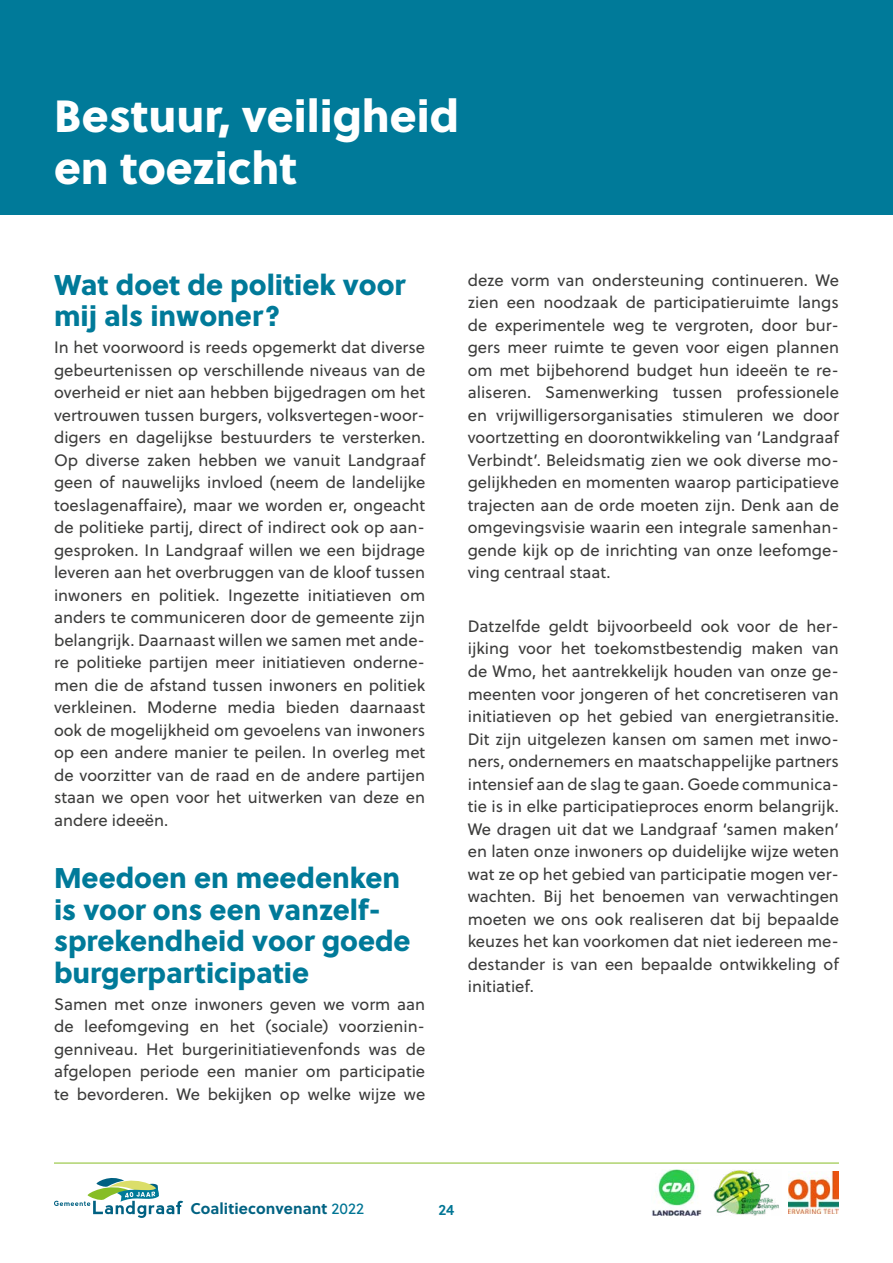
<style>
.page{position:relative;width:893px;height:1263px;background:#fff}
.page>*{position:absolute;margin:0;border:0;box-sizing:border-box;transform-origin:0 0}
.Heading_1-a{font:45px/52.5px "Soleil Xb";color:#fff}
.Heading_2a{font:28.5px/31.5px "Soleil Xb";color:#007a99}
.t1{font:16.5px/22.5px "Soleil";color:#3c3c3b;text-align:justify}
.t2{font:700 15.6px "Soleil";letter-spacing:.005em;color:#006282}
.t3{font:15px "Soleil Sb";color:#007594}
.s1{font-weight:400;color:#007594}
</style>
<div class="page">
<svg style="left:54px;top:1178px;width:129px;height:40px"></svg>
<hr style="left:54px;top:1163px;width:785px;height:1px;background:#87bd26">
<img style="left:713px;top:1170px;width:66px;height:45px">
<img style="left:652px;top:1169px;width:50px;height:47px">
<img style="left:788px;top:1171px;width:51px;height:42px">
<div style="left:0;top:0;width:893px;height:214px;background:#007a99"></div>
<h1 class="Heading_1-a" style="left:54px;top:87px;width:406px">Bestuur, veiligheid en toezicht</h1>
<h2 class="Heading_2a" style="left:54px;top:267px;width:353px">Wat doet de politiek voor mij als inwoner?</h2>
<p class="t1" style="left:54px;top:336px;width:373px">In het voorwoord is reeds opgemerkt dat diverse gebeurtenissen op verschillende niveaus van de overheid er niet aan hebben bijgedragen om het vertrouwen tussen burgers, volksvertegen-woor&shy;digers en dagelijkse bestuurders te versterken.<br>Op diverse zaken hebben we vanuit Landgraaf geen of nauwelijks invloed (neem de landelijke toeslagenaffaire), maar we worden er, ongeacht de politieke partij, direct of indirect ook op aan&shy;gesproken. In Landgraaf willen we een bijdrage leveren aan het overbruggen van de kloof tussen inwoners en politiek. Ingezette initiatieven om anders te communiceren door de gemeente zijn belangrijk. Daarnaast willen we samen met ande&shy;re politieke partijen meer initiatieven onderne&shy;men die de afstand tussen inwoners en politiek verkleinen. Moderne media bieden daarnaast ook de mogelijkheid om gevoelens van inwoners op een andere manier te peilen. In overleg met de voorzitter van de raad en de andere partijen staan we open voor het uitwerken van deze en andere ideeën.</p>
<h2 class="Heading_2a" style="left:54px;top:861px;width:358px">Meedoen en meedenken is voor ons een vanzelf&shy;sprekendheid voor goede burgerparticipatie</h2>
<p class="t1" style="left:54px;top:992px;width:373px">Samen met onze inwoners geven we vorm aan de leefomgeving en het (sociale) voorzienin&shy;genniveau. Het burgerinitiatievenfonds was de afgelopen periode een manier om participatie te bevorderen. We bekijken op welke wijze we</p>
<p class="t1" style="left:468px;top:268px;width:373px">deze vorm van ondersteuning continueren. We zien een noodzaak de participatieruimte langs de experimentele weg te vergroten, door bur&shy;gers meer ruimte te geven voor eigen plannen om met bijbehorend budget hun ideeën te re&shy;aliseren. Samenwerking tussen professionele en vrijwilligersorganisaties stimuleren we door voortzetting en doorontwikkeling van ‘Landgraaf Verbindt’. Beleidsmatig zien we ook diverse mo&shy;gelijkheden en momenten waarop participatieve trajecten aan de orde moeten zijn. Denk aan de omgevingsvisie waarin een integrale samenhan&shy;gende kijk op de inrichting van onze leefomge&shy;ving centraal staat.</p>
<p class="t1" style="left:468px;top:614px;width:373px">Datzelfde geldt bijvoorbeeld ook voor de her&shy;ijking voor het toekomstbestendig maken van de Wmo, het aantrekkelijk houden van onze ge&shy;meenten voor jongeren of het concretiseren van initiatieven op het gebied van energietransitie.<br>Dit zijn uitgelezen kansen om samen met inwo&shy;ners, ondernemers en maatschappelijke partners intensief aan de slag te gaan. Goede communica&shy;tie is in elke participatieproces enorm belangrijk.<br>We dragen uit dat we Landgraaf ‘samen maken’ en laten onze inwoners op duidelijke wijze weten wat ze op het gebied van participatie mogen ver&shy;wachten. Bij het benoemen van verwachtingen moeten we ons ook realiseren dat bij bepaalde keuzes het kan voorkomen dat niet iedereen me&shy;destander is van een bepaalde ontwikkeling of initiatief.</p>
<p class="t2" style="left:190px;top:1196px;width:175px">Coalitieconvenant <span class="s1">2022</span></p>
<p class="t3" style="left:438px;top:1198px;width:17px">24</p>
</div>
